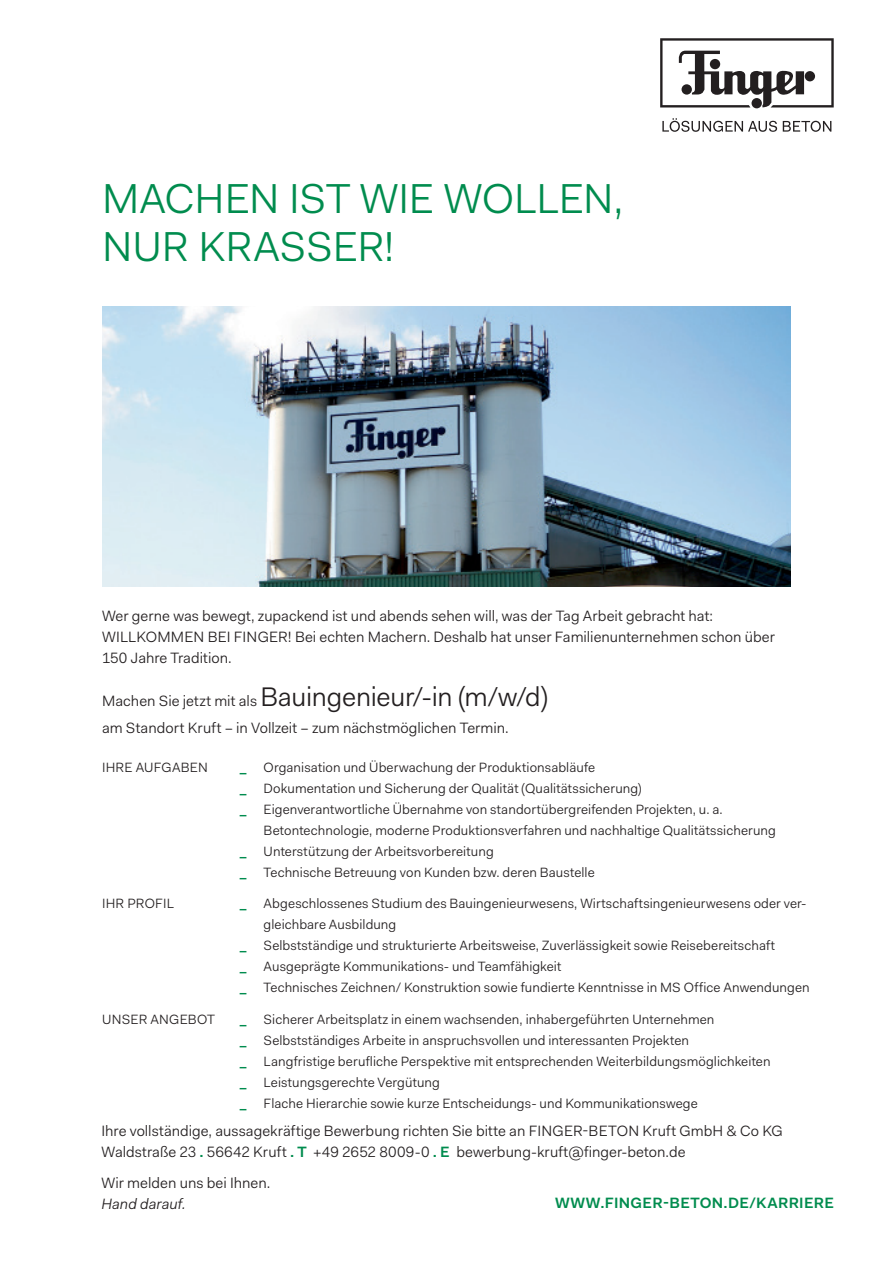
<style>
.page{position:relative;width:893px;height:1263px;background:#fff}
.page>*{position:absolute;margin:0;border:0;box-sizing:border-box;transform-origin:0 0}
.t1{font:42px/48px "Fakt Blond";letter-spacing:-.005em;color:#008c4e}
.t2{font:27px "Fakt Blond";letter-spacing:-.01em;color:#231f20}
.t3{font:15px/21px "Fakt Blond";letter-spacing:.005em;color:#231f20}
.t4{font:600 15px "Fakt";letter-spacing:.02em;color:#008c4e}
.t5{font:italic 15px "Fakt Blond";color:#231f20}
.t6{font:13.5px/21px "Fakt Blond";letter-spacing:.01em;color:#231f20}
.t7{font:600 13.5px "Fakt";color:#008c4e}
.s1{font-size:15px}
.s2{font-family:"Fakt";font-weight:600;color:#008c4e}
</style>
<div class="page">
<svg style="left:660px;top:38px;width:174px;height:69px"></svg>
<svg style="left:662px;top:118px;width:169px;height:14px"></svg>
<img style="left:102px;top:306px;width:689px;height:281px">
<p class="t1" style="left:102px;top:174px;width:523px">MACHEN IST WIE WOLLEN,<br>NUR KRASSER!</p>
<p class="t3" style="left:102px;top:605px;width:613px">Wer gerne was bewegt, zupackend ist und abends sehen will, was der Tag Arbeit gebracht hat:</p>
<p class="t3" style="left:102px;top:626px;width:674px">WILLKOMMEN BEI FINGER! Bei echten Machern. Deshalb hat unser Familienunternehmen schon über<br>150 Jahre Tradition.</p>
<p class="t2" style="left:102px;top:678px;width:447px"><span class="s1">Machen Sie jetzt mit als</span> Bauingenieur/-in (m/w/d)</p>
<p class="t3" style="left:102px;top:717px;width:408px">am Standort Kruft – in Vollzeit – zum nächstmöglichen Termin.</p>
<p class="t6" style="left:102px;top:756px;width:107px">IHRE AUFGABEN</p>
<p class="t7" style="left:240px;top:758px;width:8px">_</p>
<p class="t6" style="left:264px;top:756px;width:333px">Organisation und Überwachung der Produktionsabläufe</p>
<p class="t7" style="left:240px;top:779px;width:8px">_</p>
<p class="t6" style="left:264px;top:777px;width:379px">Dokumentation und Sicherung der Qualität (Qualitätssicherung)</p>
<p class="t7" style="left:240px;top:800px;width:8px">_</p>
<p class="t6" style="left:264px;top:798px;width:514px">Eigenverantwortliche Übernahme von standortübergreifenden Projekten, u. a.<br>Betontechnologie, moderne Produktionsverfahren und nachhaltige Qualitätssicherung</p>
<p class="t6" style="left:102px;top:893px;width:73px">IHR PROFIL</p>
<p class="t6" style="left:102px;top:1008px;width:114px">UNSER ANGEBOT</p>
<p class="t7" style="left:240px;top:842px;width:8px">_</p>
<p class="t6" style="left:264px;top:840px;width:232px">Unterstützung der Arbeitsvorbereitung</p>
<p class="t7" style="left:240px;top:863px;width:8px">_</p>
<p class="t6" style="left:264px;top:861px;width:333px">Technische Betreuung von Kunden bzw. deren Baustelle</p>
<p class="t7" style="left:240px;top:894px;width:8px">_</p>
<p class="t6" style="left:264px;top:893px;width:544px">Abgeschlossenes Studium des Bauingenieurwesens, Wirtschaftsingenieurwesens oder ver&shy;gleichbare Ausbildung</p>
<p class="t7" style="left:240px;top:936px;width:8px">_</p>
<p class="t6" style="left:264px;top:935px;width:513px">Selbstständige und strukturierte Arbeitsweise, Zuverlässigkeit sowie Reisebereitschaft</p>
<p class="t7" style="left:240px;top:957px;width:8px">_</p>
<p class="t6" style="left:264px;top:956px;width:299px">Ausgeprägte Kommunikations- und Teamfähigkeit</p>
<p class="t7" style="left:240px;top:978px;width:8px">_</p>
<p class="t6" style="left:264px;top:977px;width:548px">Technisches Zeichnen/ Konstruktion sowie fundierte Kenntnisse in MS Office Anwendungen</p>
<p class="t7" style="left:240px;top:1010px;width:8px">_</p>
<p class="t6" style="left:264px;top:1008px;width:452px">Sicherer Arbeitsplatz in einem wachsenden, inhabergeführten Unternehmen</p>
<p class="t7" style="left:240px;top:1031px;width:8px">_</p>
<p class="t6" style="left:264px;top:1029px;width:427px">Selbstständiges Arbeite in anspruchsvollen und interessanten Projekten</p>
<p class="t7" style="left:240px;top:1052px;width:8px">_</p>
<p class="t6" style="left:264px;top:1050px;width:508px">Langfristige berufliche Perspektive mit entsprechenden Weiterbildungsmöglichkeiten</p>
<p class="t7" style="left:240px;top:1073px;width:8px">_</p>
<p class="t6" style="left:264px;top:1071px;width:178px">Leistungsgerechte Vergütung</p>
<p class="t7" style="left:240px;top:1094px;width:8px">_</p>
<p class="t6" style="left:264px;top:1092px;width:436px">Flache Hierarchie sowie kurze Entscheidungs- und Kommunikationswege</p>
<p class="t3" style="left:102px;top:1120px;width:683px">Ihre vollständige, aussagekräftige Bewerbung richten Sie bitte an FINGER-BETON Kruft GmbH &amp; Co KG</p>
<p class="t3" style="left:102px;top:1141px;width:585px">Waldstraße 23 <span class="s2">.</span> 56642 Kruft <span class="s2">. T</span> +49 2652 8009-0 <span class="s2">. E</span> bewerbung-kruft@finger-beton.de</p>
<p class="t3" style="left:102px;top:1172px;width:170px">Wir melden uns bei Ihnen.</p>
<p class="t5" style="left:102px;top:1194px;width:86px">Hand darauf.</p>
<p class="t4" style="left:555px;top:1193px;width:281px">WWW.FINGER-BETON.DE/KARRIERE</p>
</div>
